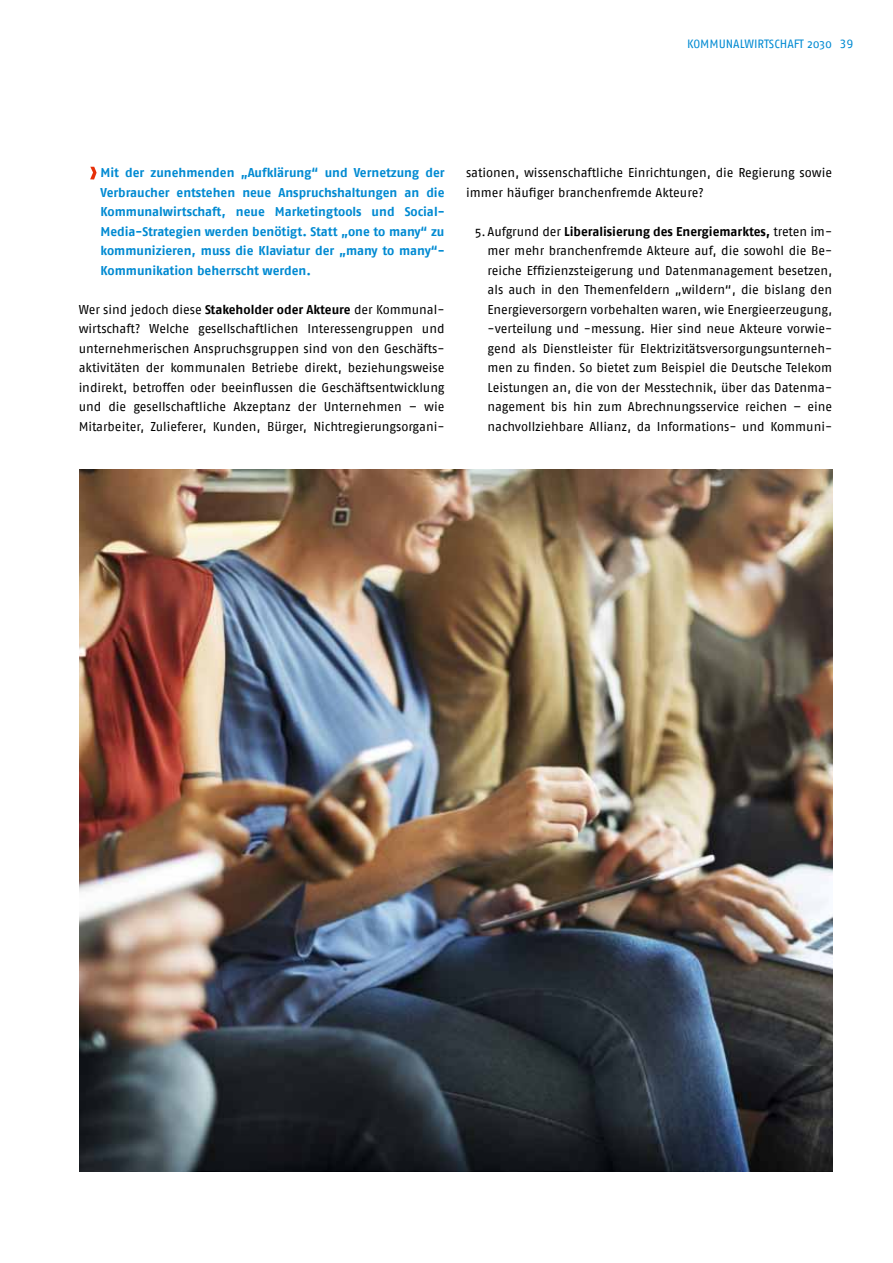
<style>
.page{position:relative;width:893px;height:1263px;background:#fff}
.page>*{position:absolute;margin:0;border:0;box-sizing:border-box;transform-origin:0 0}
.t1{font:12.75px/19.5px "Fago No";letter-spacing:-.005em;color:#000}
.t2{font:700 12.75px/19.5px "Fago No";color:#008ad2;text-align:justify}
.t3{font:12px "Fago No";color:#008ad2}
.s1{font-family:"Fago No Regular Tf"}
.s2{font-weight:700}
</style>
<div class="page">
<svg style="left:90px;top:167px;width:7px;height:12px"></svg>
<img style="left:79px;top:470px;width:753px;height:701px">
<p class="t3" style="left:687px;top:37px;width:168px">Kommunalwirtschaft 2030 <span class="s1">39</span></p>
<p class="t2" style="left:101px;top:163px;width:346px">Mit der zunehmenden „Aufklärung“ und Vernetzung der Verbraucher entstehen neue Anspruchshaltungen an die Kommunalwirtschaft, neue Marketingtools und Social-Media-Strategien werden benötigt. Statt „one to many“ zu kommunizieren, muss die Klaviatur der „many to many“- Kommunikation beherrscht werden.</p>
<p class="t1" style="left:79px;top:300px;width:367px">Wer sind jedoch diese <span class="s2">Stakeholder oder Akteure</span> der Kommunal&shy;wirtschaft? Welche gesellschaftlichen Interessengruppen und unternehmerischen Anspruchsgruppen sind von den Geschäfts&shy;aktivitäten der kommunalen Betriebe direkt, beziehungsweise indirekt, betroffen oder beeinflussen die Geschäftsentwicklung und die gesellschaftliche Akzeptanz der Unternehmen – wie Mitarbeiter, Zulieferer, Kunden, Bürger, Nichtregierungsorgani-</p>
<p class="t1" style="left:466px;top:163px;width:367px">sationen, wissenschaftliche Einrichtungen, die Regierung sowie immer häufiger branchenfremde Akteure?</p>
<p class="t1" style="left:487px;top:222px;width:346px;text-align:justify;text-indent:-13px">5.Aufgrund der <span class="s2">Liberalisierung des Energiemarktes,</span> treten im&shy;mer mehr branchenfremde Akteure auf, die sowohl die Be&shy;reiche Effizienzsteigerung und Datenmanagement besetzen, als auch in den Themenfeldern „wildern“, die bislang den Energieversorgern vorbehalten waren, wie Energieerzeugung, -verteilung und -messung. Hier sind neue Akteure vorwie&shy;gend als Dienstleister für Elektrizitätsversorgungsunterneh&shy;men zu finden. So bietet zum Beispiel die Deutsche Telekom Leistungen an, die von der Messtechnik, über das Datenma&shy;nagement bis hin zum Abrechnungsservice reichen – eine nachvollziehbare Allianz, da Informations- und Kommuni-</p>
</div>
